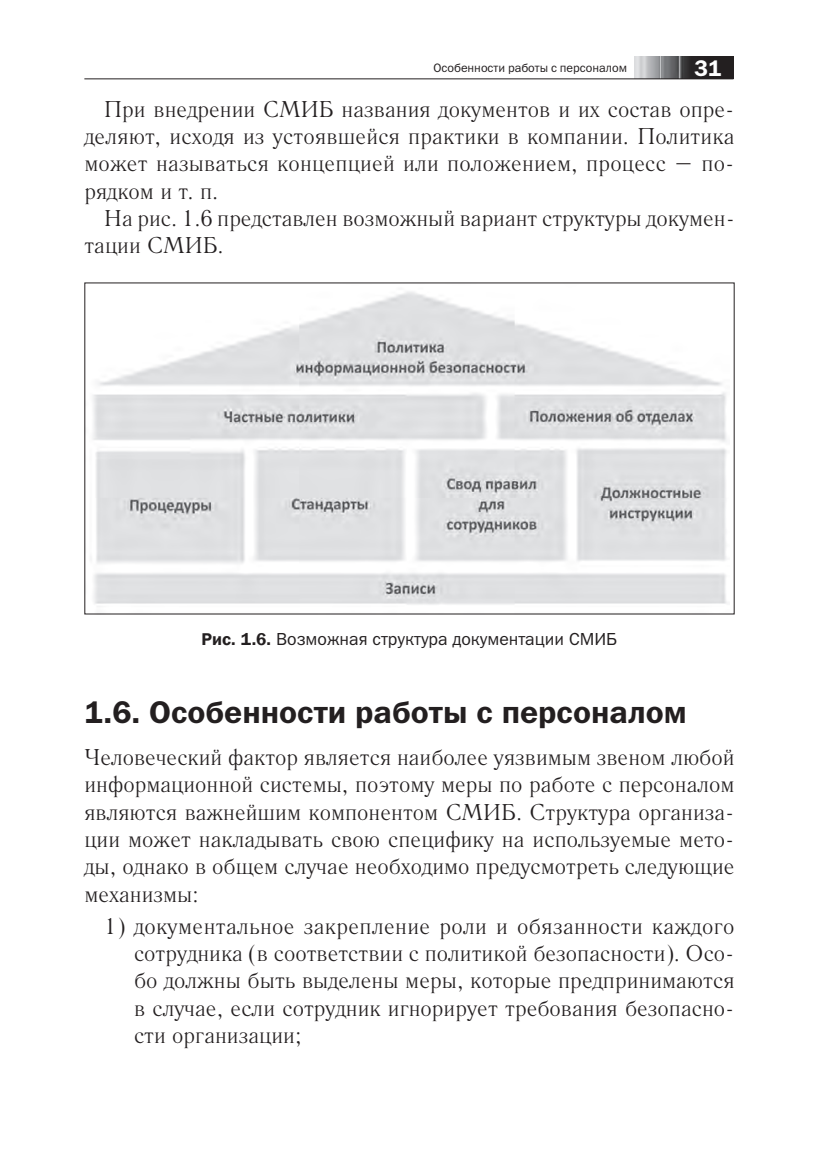
<style>
.page{position:relative;width:819px;height:1166px;background:#fff}
.page>*{position:absolute;margin:0;border:0;box-sizing:border-box;transform-origin:0 0}
.t1{font:31.5px "Franklin Gothic Demi C";color:#231f20}
.t2{font:22.75px/27.3px "Literaturnaya C";color:#231f20;text-align:justify}
.t3{font:22.75px "Franklin Gothic Demi C";color:#fff}
.t4{font:17.5px "Franklin Gothic Book C";color:#231f20}
.t5{font:12.25px "Franklin Gothic Book C";color:#231f20}
.s1{font-family:"Franklin Gothic";font-weight:600}
</style>
<div class="page">
<img style="left:634px;top:57px;width:99px;height:21px">
<hr style="left:84px;top:78px;width:649px;height:1px;background:#231f20">
<img style="left:93px;top:291px;width:634px;height:314px">
<p class="t5" style="left:433px;top:61px;width:195px">Особенности работы с персоналом</p>
<p class="t3" style="left:694px;top:55px;width:29px">31</p>
<p class="t2" style="left:84px;top:95px;width:651px;text-indent:20px">При внедрении СМИБ названия документов и их состав опре&shy;деляют, исходя из устоявшейся практики в компании. Политика может называться концепцией или положением, процесс – по&shy;рядком и т. п.</p>
<p class="t2" style="left:84px;top:205px;width:652px;text-indent:20px">На рис. 1.6 представлен возможный вариант структуры докумен&shy;тации СМИБ.</p>
<p class="t4" style="left:201px;top:629px;width:417px"><span class="s1">Рис. 1.6.</span> Возможная структура документации СМИБ</p>
<h1 class="t1" style="left:84px;top:694px;width:604px">1.6. Особенности работы с персоналом</h1>
<p class="t2" style="left:84px;top:744px;width:651px">Человеческий фактор является наиболее уязвимым звеном любой информационной системы, поэтому меры по работе с персоналом являются важнейшим компонентом СМИБ. Структура организа&shy;ции может накладывать свою специфику на используемые мето&shy;ды, однако в общем случае необходимо предусмотреть следующие механизмы:</p>
<p class="t2" style="left:134px;top:912px;width:602px;text-indent:-30px">1) документальное закрепление роли и обязанности каждого сотрудника (в соответствии с политикой безопасности). Осо&shy;бо должны быть выделены меры, которые предпринимаются в случае, если сотрудник игнорирует требования безопасно&shy;сти организации;</p>
</div>
